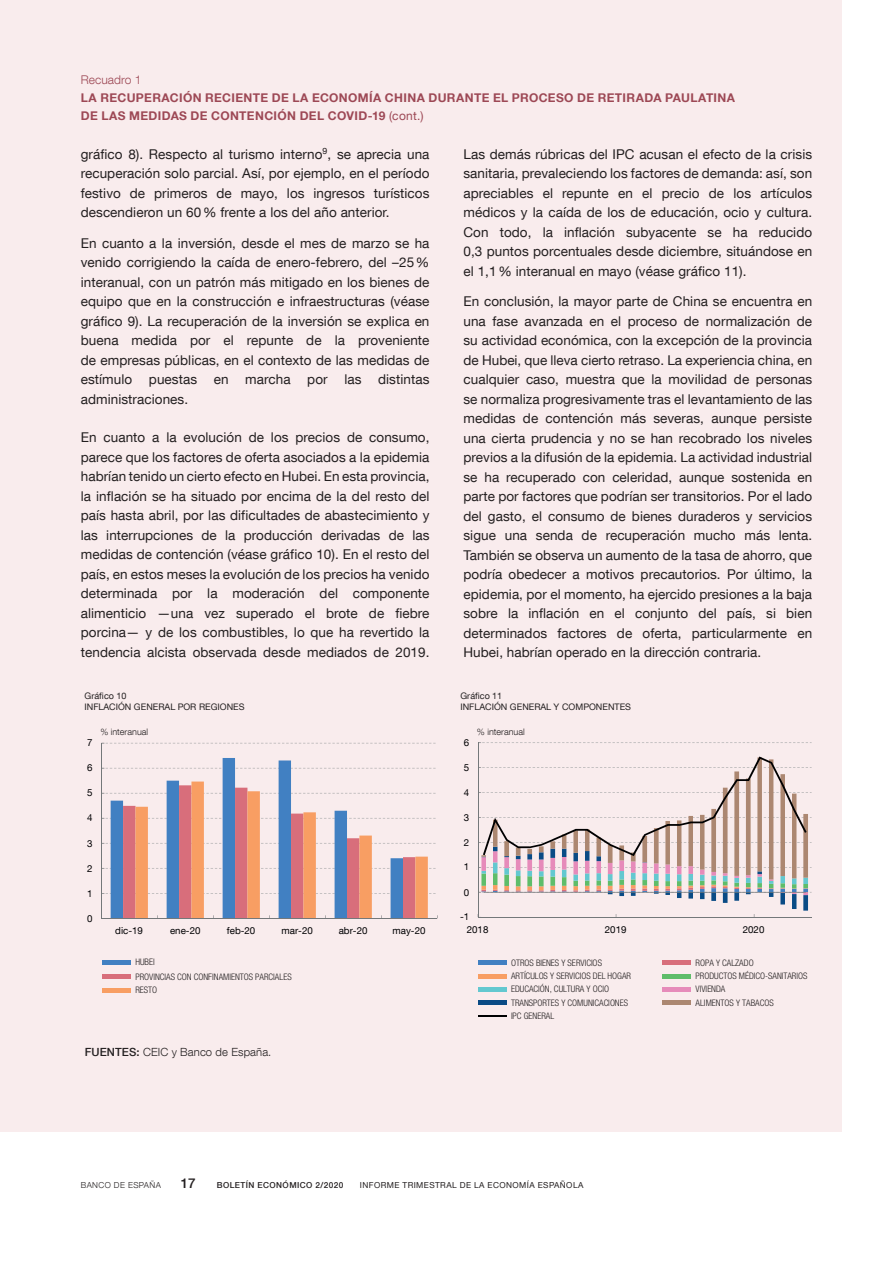
<style>
.page{position:relative;width:893px;height:1263px;background:#fff}
.page>*{position:absolute;margin:0;border:0;box-sizing:border-box;transform-origin:0 0}
.Texto_recuadro{font:13.5px/19.5px "Bd E Neue Helvetica";letter-spacing:.005em;color:#231f20;text-align:justify}
.t1{font:500 13.5px "Bd E Neue Helvetica";color:#231f20}
.Título_recuadro{font:700 12px/18px "Bd E Neue Helvetica";letter-spacing:.03em;color:#9d4855}
.Numero_recuadro{font:300 12px "Bd E Neue Helvetica";letter-spacing:.005em;color:#9d4855}
.t2{font:300 11.25px "Bd E Neue Helvetica";letter-spacing:.01em;color:#231f20}
.t3{font:9.75px "Bd E Neue Helvetica";color:#000002}
.t4{font:300 condensed 9px/14px "Bd E Neue Helvetica";color:#231f20}
.t5{font:9px/10.8px "Bd E Neue Helvetica";color:#231f20}
.t6{font:300 9px "Bd E Neue Helvetica";color:#231f20}
.t7{font:8.25px "Bd E Neue Helvetica";letter-spacing:.05em;color:#231f20}
.t8{font:500 8.25px "Bd E Neue Helvetica";letter-spacing:.05em;color:#231f20}
.t9{font:300 8.25px "Bd E Neue Helvetica";letter-spacing:.05em;color:#231f20}
.s1{font-weight:400}
.s2{font-weight:500}
</style>
<div class="page">
<div style="left:0;top:0;width:842px;height:1131px;background:#f9eced"></div>
<svg style="left:102px;top:743px;width:334px;height:151px"></svg>
<svg style="left:111px;top:758px;width:292px;height:160px"></svg>
<hr style="left:101px;top:743px;width:1px;height:175px;background:#74787a">
<hr style="left:101px;top:918px;width:336px;height:1px;background:#74787a">
<svg style="left:123px;top:781px;width:305px;height:137px"></svg>
<div style="left:102px;top:960px;width:29px;height:5px;background:#4180c2"></div>
<div style="left:102px;top:974px;width:29px;height:5px;background:#d86e7b"></div>
<div style="left:102px;top:988px;width:29px;height:5px;background:#f89e63"></div>
<svg style="left:482px;top:742px;width:330px;height:126px"></svg>
<hr style="left:478px;top:743px;width:1px;height:174px;background:#74787a">
<hr style="left:478px;top:917px;width:334px;height:1px;background:#74787a">
<svg style="left:479px;top:756px;width:329px;height:161px"></svg>
<div style="left:478px;top:960px;width:28px;height:5px;background:#4180c2"></div>
<div style="left:662px;top:960px;width:29px;height:5px;background:#d86e7b"></div>
<hr style="left:478px;top:974px;width:28px;height:4px;background:#f89e63">
<hr style="left:662px;top:974px;width:29px;height:4px;background:#5fbd6a">
<div style="left:478px;top:987px;width:28px;height:5px;background:#63c8d0"></div>
<div style="left:662px;top:987px;width:29px;height:5px;background:#e68bba"></div>
<div style="left:478px;top:1000px;width:28px;height:5px;background:#0a4b85"></div>
<div style="left:662px;top:1000px;width:29px;height:5px;background:#ac8771"></div>
<hr style="left:478px;top:1015px;width:28px;height:2px;background:#000001">
<p class="Numero_recuadro" style="left:81px;top:72px;width:62px">Recuadro 1</p>
<p class="Título_recuadro" style="left:81px;top:88px;width:656px">LA RECUPERACIÓN RECIENTE DE LA ECONOMÍA CHINA DURANTE EL PROCESO DE RETIRADA PAULATINA<br>DE LAS MEDIDAS DE CONTENCIÓN DEL COVID-19 <span class="s1">(cont.)</span></p>
<p class="Texto_recuadro" style="left:81px;top:144px;width:350px">gráfico 8). Respecto al turismo interno<sup>9</sup>, se aprecia una recuperación solo parcial. Así, por ejemplo, en el período festivo de primeros de mayo, los ingresos turísticos descendieron un 60% frente a los del año anterior.</p>
<p class="Texto_recuadro" style="left:81px;top:233px;width:350px">En cuanto a la inversión, desde el mes de marzo se ha venido corrigiendo la caída de enero-febrero, del –25% interanual, con un patrón más mitigado en los bienes de equipo que en la construcción e infraestructuras (véase gráfico 9). La recuperación de la inversión se explica en buena medida por el repunte de la proveniente de empresas públicas, en el contexto de las medidas de estímulo puestas en marcha por las distintas administraciones.</p>
<p class="Texto_recuadro" style="left:81px;top:427px;width:350px">En cuanto a la evolución de los precios de consumo, parece que los factores de oferta asociados a la epidemia habrían tenido un cierto efecto en Hubei. En esta provincia, la inflación se ha situado por encima de la del resto del país hasta abril, por las dificultades de abastecimiento y las interrupciones de la producción derivadas de las medidas de contención (véase gráfico 10). En el resto del país, en estos meses la evolución de los precios ha venido determinada por la moderación del componente alimenticio —una vez superado el brote de fiebre porcina— y de los combustibles, lo que ha revertido la tendencia alcista observada desde mediados de 2019.</p>
<p class="Texto_recuadro" style="left:463px;top:144px;width:350px">Las demás rúbricas del IPC acusan el efecto de la crisis sanitaria, prevaleciendo los factores de demanda: así, son apreciables el repunte en el precio de los artículos médicos y la caída de los de educación, ocio y cultura.<br>Con todo, la inflación subyacente se ha reducido 0,3 puntos porcentuales desde diciembre, situándose en el 1,1% interanual en mayo (véase gráfico 11).</p>
<p class="Texto_recuadro" style="left:463px;top:291px;width:350px">En conclusión, la mayor parte de China se encuentra en una fase avanzada en el proceso de normalización de su actividad económica, con la excepción de la provincia de Hubei, que lleva cierto retraso. La experiencia china, en cualquier caso, muestra que la movilidad de personas se normaliza progresivamente tras el levantamiento de las medidas de contención más severas, aunque persiste una cierta prudencia y no se han recobrado los niveles previos a la difusión de la epidemia. La actividad industrial se ha recuperado con celeridad, aunque sostenida en parte por factores que podrían ser transitorios. Por el lado del gasto, el consumo de bienes duraderos y servicios sigue una senda de recuperación mucho más lenta.<br>También se observa un aumento de la tasa de ahorro, que podría obedecer a motivos precautorios. Por último, la epidemia, por el momento, ha ejercido presiones a la baja sobre la inflación en el conjunto del país, si bien determinados factores de oferta, particularmente en Hubei, habrían operado en la dirección contraria.</p>
<p class="t5" style="left:85px;top:690px;width:162px">Gráfico 10<br>INFLACIÓN GENERAL POR REGIONES</p>
<p class="t6" style="left:100px;top:727px;width:49px">% interanual</p>
<p class="t5" style="left:460px;top:690px;width:172px">Gráfico 11<br>INFLACIÓN GENERAL Y COMPONENTES</p>
<p class="t6" style="left:477px;top:727px;width:49px">% interanual</p>
<p class="t3" style="left:87px;top:737px;width:7px">7</p>
<p class="t3" style="left:464px;top:736px;width:7px">6</p>
<p class="t3" style="left:87px;top:762px;width:7px">6</p>
<p class="t3" style="left:464px;top:761px;width:7px">5</p>
<p class="t3" style="left:87px;top:787px;width:7px">5</p>
<p class="t3" style="left:464px;top:786px;width:7px">4</p>
<p class="t3" style="left:87px;top:812px;width:7px">4</p>
<p class="t3" style="left:464px;top:811px;width:7px">3</p>
<p class="t3" style="left:87px;top:837px;width:7px">3</p>
<p class="t3" style="left:464px;top:836px;width:7px">2</p>
<p class="t3" style="left:87px;top:862px;width:7px">2</p>
<p class="t3" style="left:464px;top:861px;width:7px">1</p>
<p class="t3" style="left:87px;top:887px;width:7px">1</p>
<p class="t3" style="left:464px;top:886px;width:7px">0</p>
<p class="t3" style="left:87px;top:912px;width:7px">0</p>
<p class="t3" style="left:460px;top:911px;width:11px">-1</p>
<p class="t3" style="left:115px;top:924px;width:29px">dic-19</p>
<p class="t3" style="left:170px;top:924px;width:32px">ene-20</p>
<p class="t3" style="left:227px;top:924px;width:30px">feb-20</p>
<p class="t3" style="left:281px;top:924px;width:33px">mar-20</p>
<p class="t3" style="left:339px;top:924px;width:30px">abr-20</p>
<p class="t3" style="left:393px;top:924px;width:35px">may-20</p>
<p class="t4" style="left:135px;top:955px;width:158px">HUBEI<br>PROVINCIAS CON CONFINAMIENTOS PARCIALES<br>RESTO</p>
<p class="t3" style="left:467px;top:923px;width:23px">2018</p>
<p class="t3" style="left:605px;top:923px;width:23px">2019</p>
<p class="t3" style="left:743px;top:923px;width:23px">2020</p>
<p class="t4" style="left:511px;top:955px;width:92px">OTROS BIENES Y SERVICIOS</p>
<p class="t4" style="left:696px;top:955px;width:60px">ROPA Y CALZADO</p>
<p class="t4" style="left:511px;top:969px;width:122px">ARTÍCULOS Y SERVICIOS DEL HOGAR</p>
<p class="t4" style="left:696px;top:969px;width:113px">PRODUCTOS MÉDICO-SANITARIOS</p>
<p class="t4" style="left:511px;top:982px;width:100px">EDUCACIÓN, CULTURA Y OCIO</p>
<p class="t4" style="left:696px;top:982px;width:31px">VIVIENDA</p>
<p class="t4" style="left:511px;top:995px;width:119px">TRANSPORTES Y COMUNICACIONES</p>
<p class="t4" style="left:696px;top:995px;width:80px">ALIMENTOS Y TABACOS</p>
<p class="t4" style="left:511px;top:1009px;width:45px">IPC GENERAL</p>
<p class="t2" style="left:85px;top:1045px;width:188px"><span class="s2">FUENTES:</span> CEIC y Banco de España.</p>
<p class="t9" style="left:81px;top:1180px;width:82px">BANCO DE ESPAÑA</p>
<p class="t1" style="left:181px;top:1175px;width:16px">17</p>
<p class="t8" style="left:217px;top:1180px;width:128px">BOLETÍN ECONÓMICO 2/2020</p>
<p class="t7" style="left:360px;top:1180px;width:225px">INFORME TRIMESTRAL DE LA ECONOMÍA ESPAÑOLA</p>
</div>
